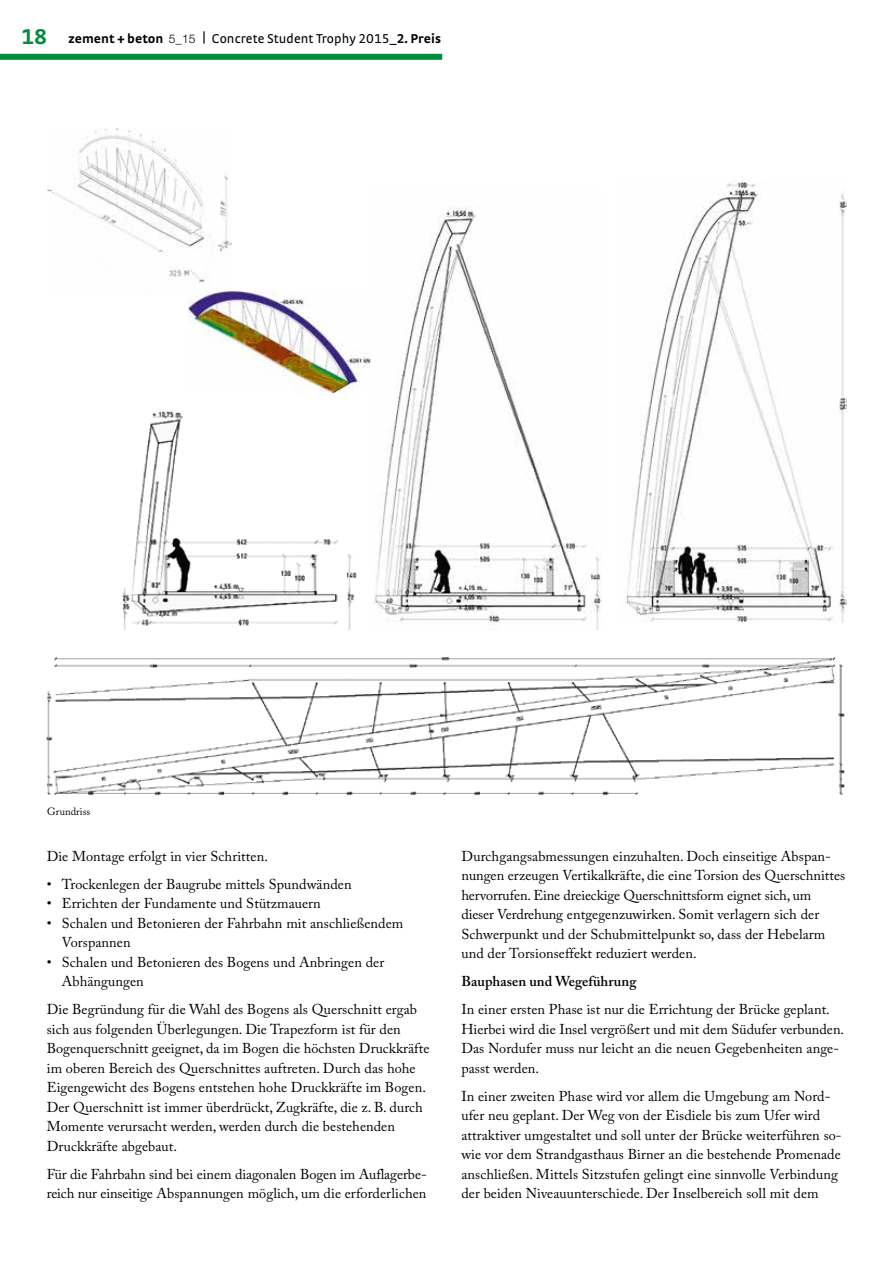
<style>
.page{position:relative;width:893px;height:1263px;background:#fff}
.page>*{position:absolute;margin:0;border:0;box-sizing:border-box;transform-origin:0 0}
.t1{font:700 22.5px "Strada TF";color:#008c3c}
.t2{font:14.25px/19.5px "Adobe Caslon Pro";letter-spacing:.005em;color:#000}
.t3{font:600 14.25px "Adobe Caslon Pro";letter-spacing:.005em;color:#000}
.t4{font:13.5px "Strada TF";letter-spacing:.005em;color:#000}
.t5{font:700 13.5px "Strada";color:#000}
.t6{font:10.5px "Adobe Caslon Pro";letter-spacing:.005em;color:#000}
.s1{font-weight:700}
.s2{font-family:"Helvetica Neue LT";font-weight:300;font-size:12px}
</style>
<div class="page">
<div style="left:0;top:54px;width:442px;height:6px;background:#008c3c"></div>
<img style="left:122px;top:300px;width:235px;height:329px">
<img style="left:373px;top:207px;width:228px;height:422px">
<img style="left:624px;top:181px;width:223px;height:442px">
<img style="left:46px;top:657px;width:799px;height:139px">
<img style="left:47px;top:128px;width:185px;height:154px">
<img style="left:189px;top:290px;width:182px;height:103px">
<h1 class="t1" style="left:21px;top:23px;width:27px">18</h1>
<p class="t4" style="left:202px;top:31px;width:240px"><sup>|</sup> Concrete Student Trophy 2015_<span class="s1">2. Preis</span></p>
<p class="t5" style="left:68px;top:31px;width:129px">zement + beton <span class="s2">5_15</span></p>
<p class="t6" style="left:47px;top:806px;width:45px">Grundriss</p>
<p class="t2" style="left:47px;top:846px;width:223px">Die Montage erfolgt in vier Schritten.</p>
<p class="t2" style="left:47px;top:874px;width:306px">• Trockenlegen der Baugrube mittels Spundwänden</p>
<p class="t2" style="left:47px;top:894px;width:276px">• Errichten der Fundamente und Stützmauern</p>
<p class="t2" style="left:62px;top:913px;width:343px;text-indent:-15px">• Schalen und Betonieren der Fahrbahn mit anschließendem<br>Vorspannen</p>
<p class="t2" style="left:62px;top:952px;width:324px;text-indent:-15px">• Schalen und Betonieren des Bogens und Anbringen der<br>Abhängungen</p>
<p class="t2" style="left:47px;top:1000px;width:384px">Die Begründung für die Wahl des Bogens als Querschnitt ergab sich aus folgenden Überlegungen. Die Trapezform ist für den Bogenquerschnitt geeignet, da im Bogen die höchsten Druckkräfte im oberen Bereich des Querschnittes auftreten. Durch das hohe Eigengewicht des Bogens entstehen hohe Druckkräfte im Bogen.<br>Der Querschnitt ist immer überdrückt, Zugkräfte, die z. B. durch Momente verursacht werden, werden durch die bestehenden Druckkräfte abgebaut.</p>
<p class="t2" style="left:47px;top:1164px;width:381px">Für die Fahrbahn sind bei einem diagonalen Bogen im Auflagerbe&shy;reich nur einseitige Abspannungen möglich, um die erforderlichen</p>
<p class="t2" style="left:461px;top:846px;width:385px">Durchgangsabmessungen einzuhalten. Doch einseitige Abspan&shy;nungen erzeugen Vertikalkräfte, die eine Torsion des Querschnittes hervorrufen. Eine dreieckige Querschnittsform eignet sich, um dieser Verdrehung entgegenzuwirken. Somit verlagern sich der Schwerpunkt und der Schubmittelpunkt so, dass der Hebelarm und der Torsionseffekt reduziert werden.</p>
<p class="t3" style="left:461px;top:973px;width:176px">Bauphasen und Wegeführung</p>
<p class="t2" style="left:461px;top:1000px;width:384px">In einer ersten Phase ist nur die Errichtung der Brücke geplant.<br>Hierbei wird die Insel vergrößert und mit dem Südufer verbunden.<br>Das Nordufer muss nur leicht an die neuen Gegebenheiten ange&shy;passt werden.</p>
<p class="t2" style="left:461px;top:1086px;width:382px">In einer zweiten Phase wird vor allem die Umgebung am Nord&shy;ufer neu geplant. Der Weg von der Eisdiele bis zum Ufer wird attraktiver umgestaltet und soll unter der Brücke weiterführen so&shy;wie vor dem Strandgasthaus Birner an die bestehende Promenade anschließen. Mittels Sitzstufen gelingt eine sinnvolle Verbindung der beiden Niveauunterschiede. Der Inselbereich soll mit dem</p>
</div>
